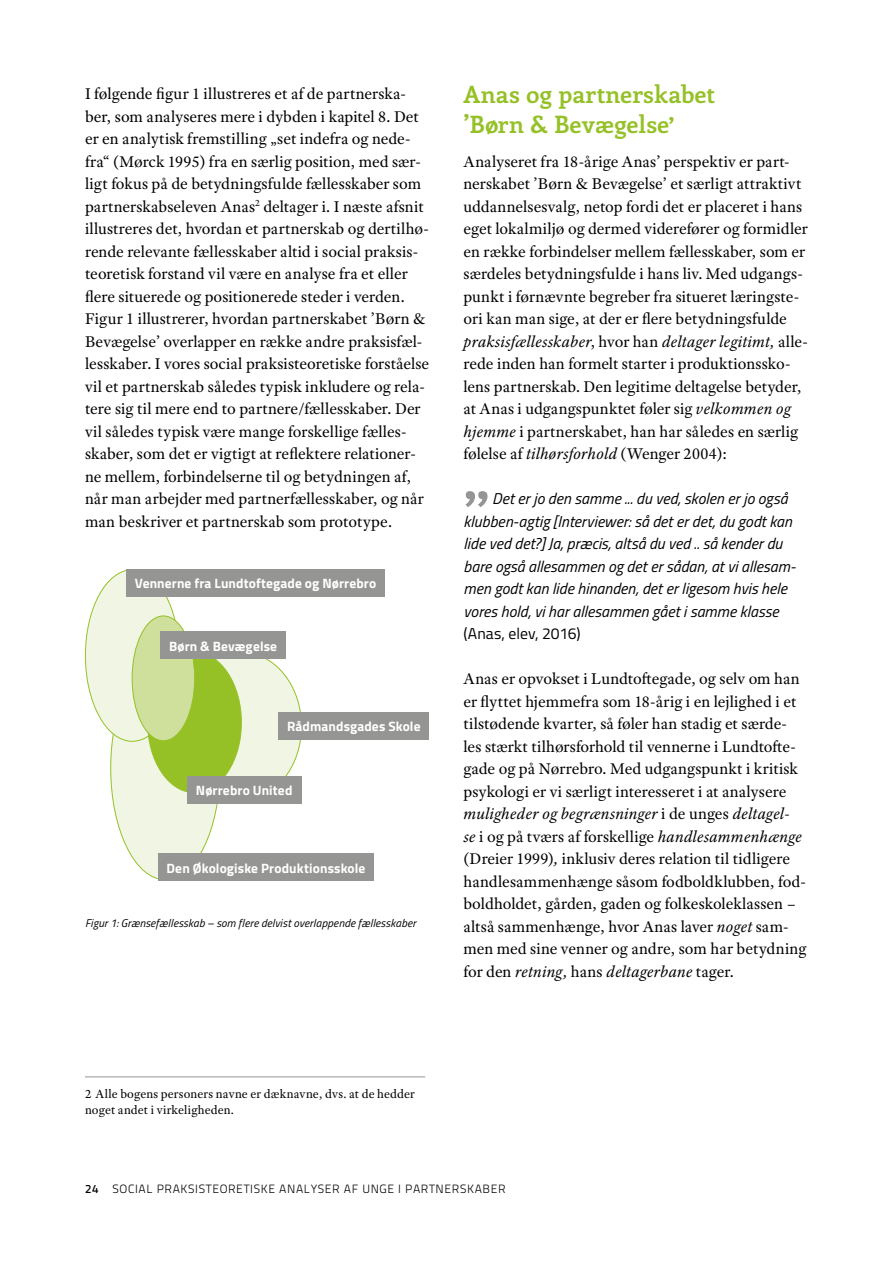
<style>
.page{position:relative;width:893px;height:1263px;background:#fff}
.page>*{position:absolute;margin:0;border:0;box-sizing:border-box;transform-origin:0 0}
.t1{font:700 54px "Enriqueta";color:#959593}
.t2{font:700 24px/29.2px "Enriqueta";color:#95c127}
.t3{font:16.5px/22.5px "Adobe Text Pro";color:#000}
.t4{font:italic 15.75px/22.5px "Titillium";color:#000}
.t5{font:15.75px "Titillium";color:#000}
.t6{font:700 13.5px "Titillium";letter-spacing:.01em;color:#fff}
.t7{font:12.75px/16.5px "Adobe Text Pro";letter-spacing:.01em;color:#000}
.t8{font:300 12px "Titillium Text 22 L";letter-spacing:.05em;color:#000}
.t9{font:italic 11.25px "Titillium";letter-spacing:.015em;color:#000}
.s1{font-style:italic}
.s2{font-weight:500}
</style>
<div class="page">
<hr style="left:85px;top:1077px;width:340px;height:1px;background:#959593">
<div style="left:111px;top:656px;width:109px;height:224px;background:#f1f6e4;border-radius:50%"></div>
<div style="left:85px;top:570px;width:94px;height:171px;background:#f1f6e4;border-radius:50%"></div>
<div style="left:181px;top:652px;width:120px;height:148px;background:#f1f6e4;border-radius:50%"></div>
<div style="left:148px;top:652px;width:93px;height:141px;background:#95c127;border-radius:50%"></div>
<div style="left:132px;top:616px;width:63px;height:125px;background:#cfe09d;border-radius:50%"></div>
<div style="left:132px;top:616px;width:63px;height:125px;border:1px solid #95c127;border-radius:50%"></div>
<div style="left:126px;top:569px;width:259px;height:27px;background:#959593"></div>
<div style="left:161px;top:632px;width:125px;height:27px;background:#959593"></div>
<div style="left:279px;top:713px;width:150px;height:27px;background:#959593"></div>
<div style="left:187px;top:776px;width:114px;height:27px;background:#959593"></div>
<div style="left:158px;top:854px;width:216px;height:27px;background:#959593"></div>
<p class="t3" style="left:85px;top:82px;width:346px">I følgende figur 1 illustreres et af de partnerska&shy;ber, som analyseres mere i dybden i kapitel 8. Det er en analytisk fremstilling „set indefra og nede&shy;fra“ (Mørck 1995) fra en særlig position, med sær&shy;ligt fokus på de betydningsfulde fællesskaber som partnerskabseleven Anas<sup>2</sup> deltager i. I næste afsnit illustreres det, hvordan et partnerskab og dertilhø&shy;rende relevante fællesskaber altid i social praksis&shy;teoretisk forstand vil være en analyse fra et eller flere situerede og positionerede steder i verden.<br>Figur 1 illustrerer, hvordan partnerskabet ’Børn &amp; Bevægelse’ overlapper en række andre praksisfæl&shy;lesskaber. I vores social praksisteoretiske forståelse vil et partnerskab således typisk inkludere og rela&shy;tere sig til mere end to partnere/fællesskaber. Der vil således typisk være mange forskellige fælles&shy;skaber, som det er vigtigt at reflektere relationer&shy;ne mellem, forbindelserne til og betydningen af, når man arbejder med partnerfællesskaber, og når man beskriver et partnerskab som prototype.</p>
<p class="t6" style="left:135px;top:573px;width:243px">Vennerne fra Lundtoftegade og Nørrebro</p>
<p class="t6" style="left:169px;top:635px;width:110px">Børn &amp; Bevægelse</p>
<p class="t6" style="left:287px;top:716px;width:135px">Rådmandsgades Skole</p>
<p class="t6" style="left:196px;top:780px;width:98px">Nørrebro United</p>
<p class="t6" style="left:167px;top:857px;width:200px">Den Økologiske Produktionsskole</p>
<p class="t9" style="left:85px;top:915px;width:333px">Figur 1: Grænsefællesskab – som flere delvist overlappende fællesskaber</p>
<h2 class="t2" style="left:463px;top:79px;width:253px">Anas og partnerskabet ’Børn &amp; Bevægelse’</h2>
<p class="t3" style="left:463px;top:150px;width:346px">Analyseret fra 18-årige Anas’ perspektiv er part&shy;nerskabet ’Børn &amp; Bevægelse’ et særligt attraktivt uddannelsesvalg, netop fordi det er placeret i hans eget lokalmiljø og dermed viderefører og formidler en række forbindelser mellem fællesskaber, som er særdeles betydningsfulde i hans liv. Med udgangs&shy;punkt i førnævnte begreber fra situeret læringste&shy;ori kan man sige, at der er flere betydningsfulde <span class="s1">praksisfællesskaber</span>, hvor han <span class="s1">deltager legitimt,</span> alle&shy;rede inden han formelt starter i produktionssko&shy;lens partnerskab. Den legitime deltagelse betyder, at Anas i udgangspunktet føler sig <span class="s1">velkommen og hjemme</span> i partnerskabet, han har således en særlig følelse af <span class="s1">tilhørsforhold</span> (Wenger 2004):</p>
<h1 class="t1" style="left:463px;top:476px;width:28px">”</h1>
<p class="t4" style="left:463px;top:486px;width:334px;text-indent:29px">Det er jo den samme ... du ved, skolen er jo også klubben-agtig [Interviewer: så det er det, du godt kan lide ved det?] Ja, præcis, altså du ved .. så kender du bare også allesammen og det er sådan, at vi allesam&shy;men godt kan lide hinanden, det er ligesom hvis hele vores hold, vi har allesammen gået i samme klasse</p>
<p class="t5" style="left:463px;top:622px;width:119px">(Anas, elev, 2016)</p>
<p class="t3" style="left:463px;top:667px;width:345px">Anas er opvokset i Lundtoftegade, og selv om han er flyttet hjemmefra som 18-årig i en lejlighed i et tilstødende kvarter, så føler han stadig et særde&shy;les stærkt tilhørsforhold til vennerne i Lundtofte&shy;gade og på Nørrebro. Med udgangspunkt i kritisk psykologi er vi særligt interesseret i at analysere <span class="s1">muligheder og begrænsninger</span> i de unges <span class="s1">deltagel-<br>se</span> i og på tværs af forskellige <span class="s1">handlesammenhænge </span>(Dreier 1999)<span class="s1">,</span> inklusiv deres relation til tidligere handlesammenhænge såsom fodboldklubben, fod&shy;boldholdet, gården, gaden og folkeskoleklassen <span class="s1">– </span>altså sammenhænge, hvor Anas laver <span class="s1">noget</span> sam&shy;men med sine venner og andre, som har betydning for den <span class="s1">retning,</span> hans <span class="s1">deltagerbane</span> tager.</p>
<p class="t7" style="left:85px;top:1085px;width:331px">2 Alle bogens personers navne er dæknavne, dvs. at de hedder noget andet i virkeligheden.</p>
<p class="t8" style="left:85px;top:1180px;width:422px"><span class="s2">24</span> SOCIAL PRAKSISTEORETISKE ANALYSER AF UNGE I PARTNERSKABER</p>
</div>
